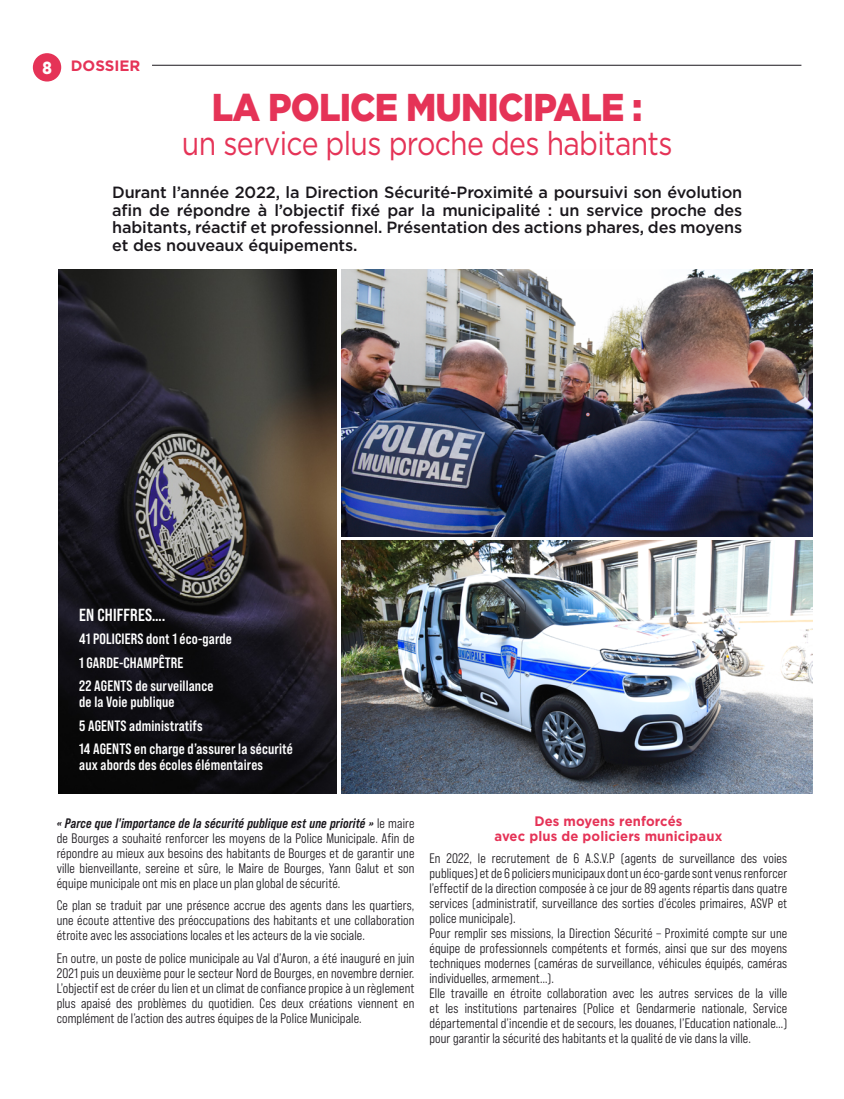
<style>
.page{position:relative;width:844px;height:1099px;background:#fff}
.page>*{position:absolute;margin:0;border:0;box-sizing:border-box;transform-origin:0 0}
.t1{font:900 38.75px "Gotham";letter-spacing:-.025em;color:#e53357;scale:.9 1}
.t2{font:33.12px "Gotham";letter-spacing:-.025em;color:#e53357;scale:.86 1}
.t3{font:17.5px "Bebas Neue Pro Sm E Bd";letter-spacing:.01em;color:#fff;scale:.95 1}
.t4{font:500 16.25px/17.5px "Gotham";letter-spacing:-.01em;color:#1a171c;text-align:justify}
.t5{font:15px/23.4px "Bebas Neue Pro Sm E Bd";letter-spacing:.01em;color:#fff;scale:.95 1}
.t6{font:700 15px "Gotham";color:#e53357}
.t7{font:13.75px/15px "Bebas Neue Pro Sm E Md";letter-spacing:.01em;color:#1a171c;text-align:justify;scale:.95 1}
.t8{font:13.75px "Bebas Neue Pro Sm E Bd It";letter-spacing:.01em;color:#1a171c;scale:.95 1}
.t9{font:700 13.75px/15px "Gotham";letter-spacing:.01em;color:#e53357;text-align:center;scale:.95 1}
.s1{font-weight:900;font-size:17.5px;color:#fff}
.s2{font-family:"Bebas Neue Pro Sm E Md"}
</style>
<div class="page">
<hr style="left:152px;top:65px;width:649px;height:1px;background:#1a171c">
<div style="left:33px;top:53px;width:28px;height:28px;background:#e53357;border-radius:50%"></div>
<img style="left:341px;top:540px;width:470px;height:253px">
<img style="left:341px;top:269px;width:470px;height:267px">
<img style="left:58px;top:269px;width:279px;height:524px">
<p class="t6" style="left:42px;top:57px;width:99px"><span class="s1">8</span> DOSSIER</p>
<h1 class="t1" style="left:212px;top:84px;width:480px">LA POLICE MUNICIPALE :</h1>
<h2 class="t2" style="left:182px;top:123px;width:571px">un service plus proche des habitants</h2>
<p class="t4" style="left:112px;top:184px;width:631px">Durant l’année 2022, la Direction Sécurité-Proximité a poursuivi son évolution afin de répondre à l’objectif fixé par la municipalité : un service proche des habitants, réactif et professionnel. Présentation des actions phares, des moyens et des nouveaux équipements.</p>
<p class="t3" style="left:79px;top:604px;width:92px">EN CHIFFRES….</p>
<p class="t5" style="left:79px;top:627px;width:162px">41 POLICIERS dont 1 éco-garde<br>1 GARDE-CHAMPÊTRE<br>22 AGENTS de surveillance</p>
<p class="t5" style="left:79px;top:690px;width:226px">de la Voie publique<br>5 AGENTS administratifs<br>14 AGENTS en charge d’assurer la sécurité</p>
<p class="t5" style="left:79px;top:753px;width:195px">aux abords des écoles élémentaires</p>
<p class="t8" style="left:57px;top:815px;width:378px">« Parce que l'importance de la sécurité publique est une priorité » <span class="s2">le maire</span></p>
<p class="t7" style="left:57px;top:830px;width:378px">de Bourges a souhaité renforcer les moyens de la Police Municipale. Afin de répondre au mieux aux besoins des habitants de Bourges et de garantir une ville bienveillante, sereine et sûre, le Maire de Bourges, Yann Galut et son équipe municipale ont mis en place un plan global de sécurité.</p>
<p class="t7" style="left:57px;top:898px;width:378px">Ce plan se traduit par une présence accrue des agents dans les quartiers, une écoute attentive des préoccupations des habitants et une collaboration étroite avec les associations locales et les acteurs de la vie sociale.</p>
<p class="t7" style="left:57px;top:950px;width:378px">En outre, un poste de police municipale au Val d’Auron, a été inauguré en juin 2021 puis un deuxième pour le secteur Nord de Bourges, en novembre dernier.<br>L’objectif est de créer du lien et un climat de confiance propice à un règlement plus apaisé des problèmes du quotidien. Ces deux créations viennent en complément de l’action des autres équipes de la Police Municipale.</p>
<p class="t9" style="left:494px;top:813px;width:241px">Des moyens renforcés<br>avec plus de policiers municipaux</p>
<p class="t7" style="left:429px;top:850px;width:378px;text-align:left">En 2022, le recrutement de 6 A.S.V.P (agents de surveillance des voies publiques) et de 6 policiers municipaux dont un éco-garde sont venus renforcer l’effectif de la direction composée à ce jour de 89 agents répartis dans quatre services (administratif, surveillance des sorties d’écoles primaires, ASVP et police municipale).<br>Pour remplir ses missions, la Direction Sécurité – Proximité compte sur une équipe de professionnels compétents et formés, ainsi que sur des moyens techniques modernes (caméras de surveillance, véhicules équipés, caméras individuelles, armement…).<br>Elle travaille en étroite collaboration avec les autres services de la ville et les institutions partenaires (Police et Gendarmerie nationale, Service départemental d’incendie et de secours, les douanes, l’Education nationale…) pour garantir la sécurité des habitants et la qualité de vie dans la ville.</p>
</div>
